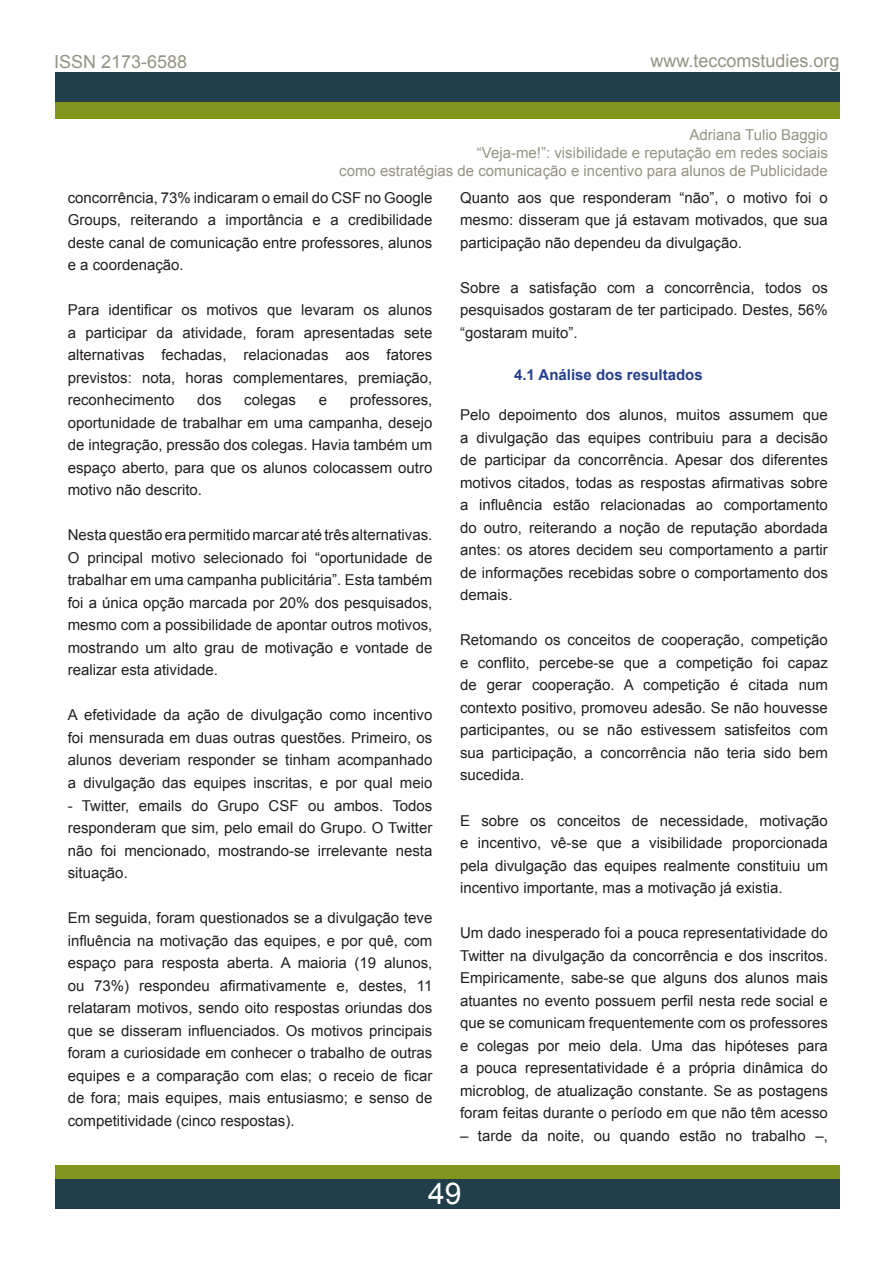
<style>
.page{position:relative;width:893px;height:1263px;background:#fff}
.page>*{position:absolute;margin:0;border:0;box-sizing:border-box;transform-origin:0 0}
.t1{font:30px "Arial";color:#fff}
.t2{font:18px "Arial";color:#959383}
.Forma_Livre{font:15px/22.5px "Arial";color:#231f20;text-align:justify}
.t3{font:15px "Arial";color:#959383}
.t4{font:700 15px "Arial";color:#253f8e}
</style>
<div class="page">
<div style="left:55px;top:1165px;width:785px;height:29px;background:#81951c"></div>
<div style="left:55px;top:1179px;width:785px;height:29px;background:#213f4a"></div>
<div style="left:55px;top:90px;width:785px;height:29px;background:#81951c"></div>
<div style="left:55px;top:73px;width:785px;height:29px;background:#213f4a"></div>
<p class="t2" style="left:54px;top:50px;width:135px">ISSN 2173-6588</p>
<p class="t2" style="left:650px;top:49px;width:191px">www.teccomstudies.org</p>
<p class="t3" style="left:689px;top:125px;width:140px">Adriana Tulio Baggio</p>
<p class="t3" style="left:477px;top:143px;width:352px">“Veja-me!”: visibilidade e reputação em redes sociais</p>
<p class="t3" style="left:339px;top:161px;width:490px">como estratégias de comunicação e incentivo para alunos de Publicidade</p>
<p class="Forma_Livre" style="left:68px;top:187px;width:366px">concorrência, 73% indicaram o email do CSF no Google Groups, reiterando a importância e a credibilidade deste canal de comunicação entre professores, alunos e a coordenação.</p>
<p class="Forma_Livre" style="left:68px;top:299px;width:366px">Para identificar os motivos que levaram os alunos a participar da atividade, foram apresentadas sete alternativas fechadas, relacionadas aos fatores previstos: nota, horas complementares, premiação, reconhecimento</p>
<p class="Forma_Livre" style="left:68px;top:389px;width:366px;text-indent:282px">professores, oportunidade de trabalhar em uma campanha, desejo de integração, pressão dos colegas. Havia também um espaço aberto, para que os alunos colocassem outro motivo não descrito.</p>
<p class="Forma_Livre" style="left:68px;top:524px;width:366px">Nesta questão era permitido marcar até três alternativas.<br>O principal motivo selecionado foi “oportunidade de trabalhar em uma campanha publicitária”. Esta também foi a única opção marcada por 20% dos pesquisados, mesmo com a possibilidade de apontar outros motivos, mostrando um alto grau de motivação e vontade de realizar esta atividade.</p>
<p class="Forma_Livre" style="left:68px;top:704px;width:366px">A efetividade da ação de divulgação como incentivo foi mensurada em duas outras questões. Primeiro, os alunos deveriam responder se tinham acompanhado a divulgação das equipes inscritas, e por qual meio</p>
<p class="Forma_Livre" style="left:68px;top:794px;width:366px">- Twitter, emails do Grupo CSF ou ambos. Todos responderam que sim, pelo email do Grupo. O Twitter não foi mencionado, mostrando-se irrelevante nesta situação.</p>
<p class="Forma_Livre" style="left:68px;top:907px;width:366px">Em seguida, foram questionados se a divulgação teve influência na motivação das equipes, e por quê, com espaço para resposta aberta. A maioria (19 alunos, ou 73%) respondeu afirmativamente e, destes, 11 relataram motivos, sendo oito respostas oriundas dos que se disseram influenciados. Os motivos principais foram a curiosidade em conhecer o trabalho de outras equipes e a comparação com elas; o receio de ficar de fora; mais equipes, mais entusiasmo; e senso de competitividade (cinco respostas).</p>
<p class="Forma_Livre" style="left:197px;top:389px;width:26px">dos</p>
<p class="Forma_Livre" style="left:244px;top:389px;width:53px">colegas</p>
<p class="Forma_Livre" style="left:319px;top:389px;width:10px">e</p>
<p class="Forma_Livre" style="left:460px;top:187px;width:369px">Quanto aos que responderam “não”, o motivo foi o mesmo: disseram que já estavam motivados, que sua participação não dependeu da divulgação.</p>
<p class="Forma_Livre" style="left:460px;top:277px;width:369px">Sobre a satisfação com a concorrência, todos os pesquisados gostaram de ter participado. Destes, 56% “gostaram muito”.</p>
<p class="t4" style="left:514px;top:365px;width:190px">4.1 Análise dos resultados</p>
<p class="Forma_Livre" style="left:460px;top:404px;width:369px">Pelo depoimento dos alunos, muitos assumem que a divulgação das equipes contribuiu para a decisão de participar da concorrência. Apesar dos diferentes motivos citados, todas as respostas afirmativas sobre a influência estão relacionadas ao comportamento do outro, reiterando a noção de reputação abordada antes: os atores decidem seu comportamento a partir de informações recebidas sobre o comportamento dos demais.</p>
<p class="Forma_Livre" style="left:460px;top:629px;width:369px">Retomando os conceitos de cooperação, competição e conflito, percebe-se que a competição foi capaz de gerar cooperação. A competição é citada num contexto positivo, promoveu adesão. Se não houvesse participantes, ou se não estivessem satisfeitos com sua participação, a concorrência não teria sido bem sucedida.</p>
<p class="Forma_Livre" style="left:460px;top:809px;width:369px">E sobre os conceitos de necessidade, motivação e incentivo, vê-se que a visibilidade proporcionada pela divulgação das equipes realmente constituiu um incentivo importante, mas a motivação já existia.</p>
<p class="Forma_Livre" style="left:460px;top:922px;width:369px">Um dado inesperado foi a pouca representatividade do Twitter na divulgação da concorrência e dos inscritos.<br>Empiricamente, sabe-se que alguns dos alunos mais atuantes no evento possuem perfil nesta rede social e que se comunicam frequentemente com os professores e colegas por meio dela. Uma das hipóteses para a pouca representatividade é a própria dinâmica do microblog, de atualização constante. Se as postagens foram feitas durante o período em que não têm acesso</p>
<p class="Forma_Livre" style="left:460px;top:1124px;width:369px">– tarde da noite, ou quando estão no trabalho –,</p>
<p class="t1" style="left:428px;top:1174px;width:35px">49</p>
</div>
